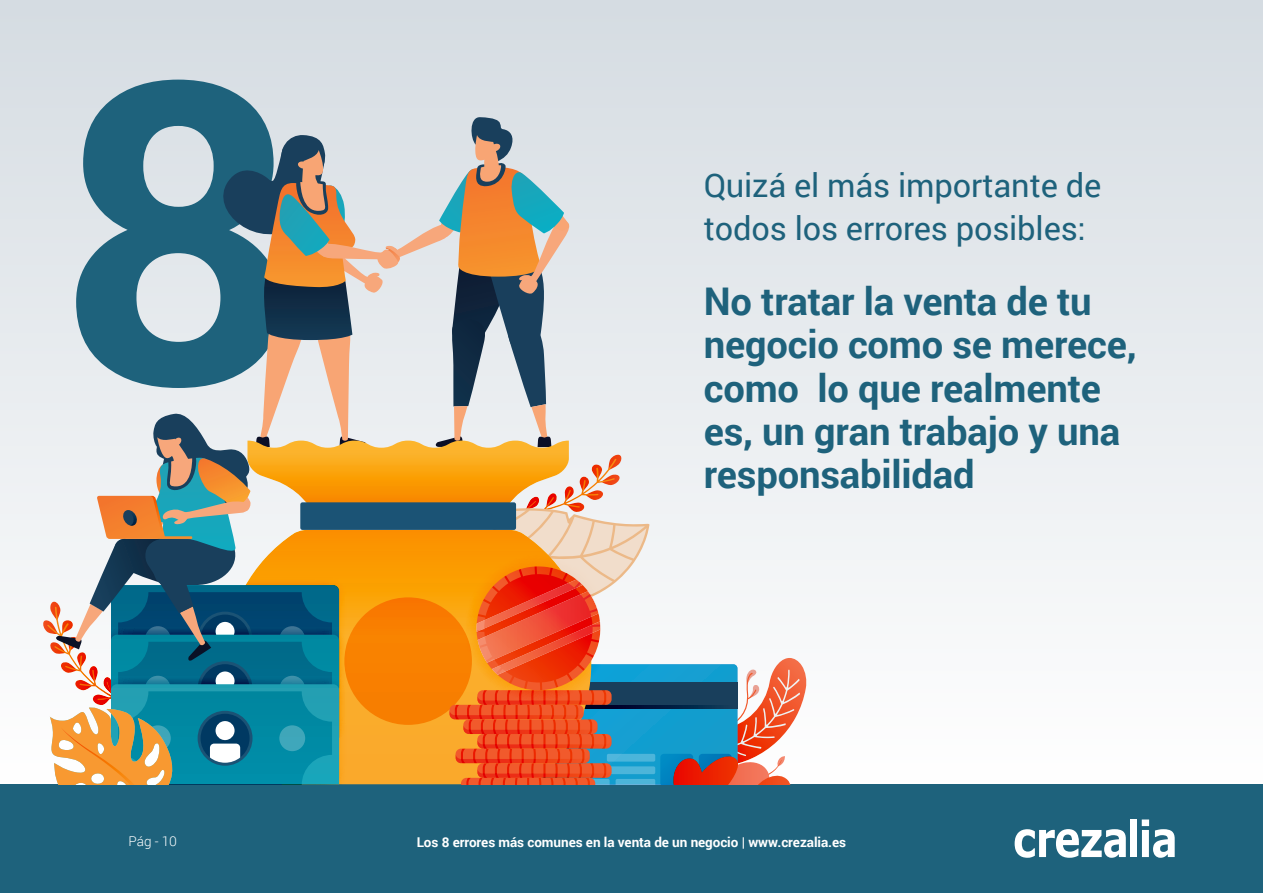
<style>
.page{position:relative;width:1263px;height:893px;background:#fff}
.page>*{position:absolute;margin:0;border:0;box-sizing:border-box;transform-origin:0 0}
.t1{font:700 421.5px "Roboto";color:#1e627c}
.t2{font:700 38.1px/43.5px "Roboto";letter-spacing:-.005em;color:#1e627c}
.t3{font:32.55px/43.5px "Roboto";letter-spacing:-.005em;color:#1e627c}
.t4{font:700 13.5px "Roboto";letter-spacing:-.005em;color:#fff}
.t5{font:300 13.5px "Roboto";color:#fff}
</style>
<div class="page">
<div style="left:0;top:784px;width:1263px;height:109px;background:#1e627c"></div>
<svg style="left:1015px;top:829px;width:111px;height:29px"></svg>
<div style="left:1130px;top:819px;width:7px;height:38px;background:#fff"></div>
<svg style="left:1142px;top:819px;width:33px;height:39px"></svg>
<div style="left:0;top:0;width:1263px;height:784px;background:linear-gradient(to bottom,#d5dce2,#fefefe)"></div>
<div style="left:6px;top:85px;width:830px;height:699px;background:linear-gradient(to bottom,#d9e0e5,#fefefe)"></div>
<svg style="left:42px;top:117px;width:765px;height:667px;background:#c2b7a7"></svg>
<h1 class="t1" style="left:57px;top:-64px;width:243px">8</h1>
<p class="t3" style="left:704px;top:162px;width:399px">Quizá el más importante de todos los errores posibles:</p>
<p class="t2" style="left:704px;top:278px;width:434px">No tratar la venta de tu negocio como se merece, como lo que realmente es, un gran trabajo y una responsabilidad</p>
<p class="t5" style="left:129px;top:832px;width:50px">Pág - 10</p>
<p class="t4" style="left:417px;top:833px;width:431px">Los 8 errores más comunes en la venta de un negocio | www.crezalia.es</p>
</div>
